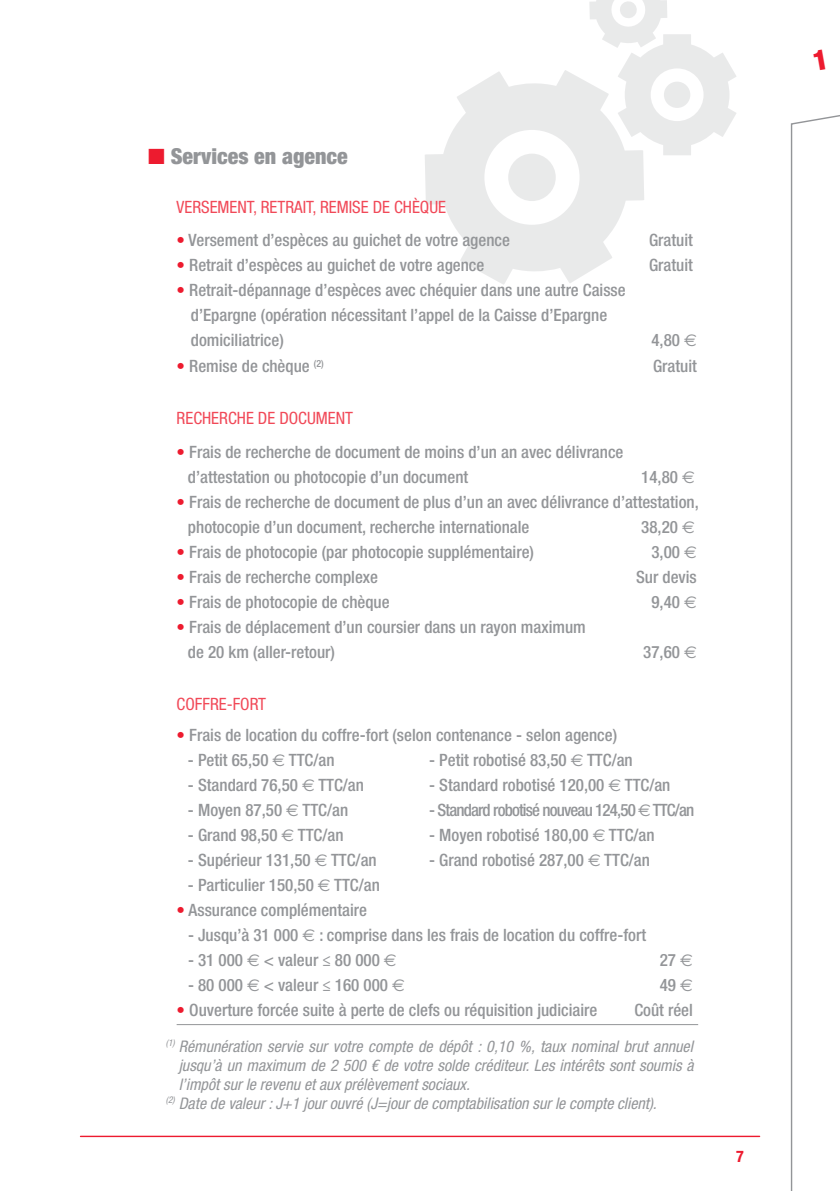
<style>
.page{position:relative;width:840px;height:1191px;background:#fff}
.page>*{position:absolute;margin:0;border:0;box-sizing:border-box;transform-origin:0 0}
.t1{font:900 condensed 22px "Helvetica Neue LT Std";color:#939598}
.t2{font:500 condensed 17px/25px "Helvetica Neue LT Std";color:#939598}
.t3{font:condensed 17px "Helvetica Neue LT Std";color:#f14958}
.t4{font:500 condensed 17px "Helvetica Neue LT Std";letter-spacing:-.05em;color:#939598}
.t5{font:italic condensed 16px "Helvetica Neue LT Std";color:#939598}
.t6{font:700 condensed 16px "Helvetica Neue LT Std";color:#ed1b2f}
.s1{color:#ed1b2f}
.s2{font-family:"Euro Sans";font-weight:400;font-stretch:normal}
</style>
<div class="page">
<svg style="left:425px;top:70px;width:219px;height:215px;fill:#e9eaea"></svg>
<div style="left:484px;top:130px;width:95px;height:95px;background:#fff;border-radius:50%"></div>
<div style="left:508px;top:154px;width:47px;height:47px;background:#e9eaea;border-radius:50%"></div>
<svg style="left:589px;top:0;width:147px;height:155px"></svg>
<hr style="left:80px;top:1135px;width:679px;height:2px;background:#ed1b2f">
<hr style="left:176px;top:1024px;width:521px;height:1px;background:#939598">
<svg style="left:790px;top:115px;width:49px;height:1076px"></svg>
<p class="t1" style="left:148px;top:143px;width:201px"><span class="s1">■</span> Services en agence</p>
<p class="t3" style="left:176px;top:197px;width:271px">VERSEMENT, RETRAIT, REMISE DE CHÈQUE</p>
<p class="t2" style="left:176px;top:228px;width:334px"><span class="s1">•</span> Versement d’espèces au guichet de votre agence</p>
<p class="t2" style="left:648px;top:228px;width:45px">Gratuit</p>
<p class="t2" style="left:176px;top:253px;width:309px"><span class="s1">•</span> Retrait d’espèces au guichet de votre agence</p>
<p class="t2" style="left:648px;top:253px;width:45px">Gratuit</p>
<p class="t2" style="left:191px;top:278px;width:436px;text-indent:-14px"><span class="s1">•</span> Retrait-dépannage d’espèces avec chéquier dans une autre Caisse d’Epargne (opération nécessitant l’appel de la Caisse d’Epargne domiciliatrice)</p>
<p class="t2" style="left:651px;top:328px;width:47px">4,80 <span class="s2">€</span></p>
<p class="t2" style="left:176px;top:354px;width:148px"><span class="s1">•</span> Remise de chèque <sup>(2)</sup></p>
<p class="t2" style="left:652px;top:354px;width:45px">Gratuit</p>
<p class="t3" style="left:176px;top:408px;width:113px">RECHERCHE DE DOCUM</p>
<p class="t3" style="left:328px;top:408px;width:23px">ENT</p>
<p class="t2" style="left:188px;top:439px;width:436px;text-indent:-11px"><span class="s1">•</span> Frais de recherche de document de moins d’un an avec délivrance d’attestation ou photocopie d’un document</p>
<p class="t2" style="left:641px;top:464px;width:55px">14,80 <span class="s2">€</span></p>
<p class="t2" style="left:188px;top:489px;width:512px;text-indent:-11px"><span class="s1">•</span> Frais de recherche de document de plus d’un an avec délivrance d’attestation, photocopie d’un document, recherche internationale</p>
<p class="t2" style="left:641px;top:514px;width:55px">38,20 <span class="s2">€</span></p>
<p class="t2" style="left:176px;top:539px;width:358px"><span class="s1">•</span> Frais de photocopie (par photocopie supplémentaire)</p>
<p class="t2" style="left:651px;top:539px;width:47px">3,00 <span class="s2">€</span></p>
<p class="t2" style="left:176px;top:564px;width:203px"><span class="s1">•</span> Frais de recherche complexe</p>
<p class="t2" style="left:635px;top:564px;width:62px">Sur devis</p>
<p class="t2" style="left:176px;top:589px;width:214px"><span class="s1">•</span> Frais de photocopie de chèque</p>
<p class="t2" style="left:651px;top:589px;width:47px">9,40 <span class="s2">€</span></p>
<p class="t2" style="left:188px;top:614px;width:399px;text-indent:-11px"><span class="s1">•</span> Frais de déplacement d’un coursier dans un rayon maximum de 20 km (aller-retour)</p>
<p class="t2" style="left:643px;top:639px;width:55px">37,60 <span class="s2">€</span></p>
<p class="t3" style="left:176px;top:694px;width:87px">COFFRE-FO RT</p>
<p class="t2" style="left:176px;top:722px;width:441px"><span class="s1">•</span> Frais de location du coffre-fort (selon contenance - selon agence)</p>
<p class="t2" style="left:188px;top:747px;width:148px">- Petit 65,50 <span class="s2">€</span> ttc/an</p>
<p class="t2" style="left:188px;top:772px;width:177px">- Standard 76,50 <span class="s2">€</span> ttc/an</p>
<p class="t2" style="left:188px;top:797px;width:162px">- Moyen 87,50 <span class="s2">€</span> ttc/an</p>
<p class="t2" style="left:188px;top:822px;width:157px">- Grand 98,50 <span class="s2">€</span> ttc/an</p>
<p class="t2" style="left:188px;top:847px;width:190px">- Supérieur 131,50 <span class="s2">€</span> ttc/an</p>
<p class="t2" style="left:188px;top:872px;width:193px">- Particulier 150,50 <span class="s2">€</span> ttc/an</p>
<p class="t2" style="left:429px;top:747px;width:205px">- Petit robotisé 83,50 <span class="s2">€</span> ttc/an</p>
<p class="t2" style="left:429px;top:772px;width:242px">- Standard robotisé 120,00 <span class="s2">€</span> ttc/an</p>
<p class="t4" style="left:429px;top:799px;width:266px">- Standard robotisé nouveau 124,50 <span class="s2">€</span>ttc/an</p>
<p class="t2" style="left:429px;top:822px;width:227px">- Moyen robotisé 180,00 <span class="s2">€</span> ttc/an</p>
<p class="t2" style="left:429px;top:847px;width:222px">- Grand robotisé 287,00 <span class="s2">€</span> ttc/an</p>
<p class="t2" style="left:176px;top:897px;width:192px"><span class="s1">•</span> Assurance complémentaire</p>
<p class="t2" style="left:188px;top:922px;width:459px">- Jusqu’à 31 000 <span class="s2">€</span> : comprise dans les frais de location du coffre-fort</p>
<p class="t2" style="left:188px;top:947px;width:210px">- 31 000 <span class="s2">€</span> &lt; valeur ≤ 80 000 <span class="s2">€</span></p>
<p class="t2" style="left:659px;top:947px;width:35px">27 <span class="s2">€</span></p>
<p class="t2" style="left:188px;top:972px;width:218px">- 80 000 <span class="s2">€</span> &lt; valeur ≤ 160 000 <span class="s2">€</span></p>
<p class="t2" style="left:659px;top:972px;width:35px">49 <span class="s2">€</span></p>
<p class="t2" style="left:176px;top:997px;width:422px"><span class="s1">•</span> Ouverture forcée suite à perte de clefs ou réquisition judiciaire</p>
<p class="t2" style="left:634px;top:997px;width:60px">Coût réel</p>
<p class="t5" style="left:166px;top:1036px;width:528px"><sup>(1)</sup> Rémunération servie sur votre compte de dépôt : 0,10 %, taux nominal brut annuel</p>
<p class="t5" style="left:178px;top:1055px;width:516px">jusqu’à un maximum de 2 500 € de votre solde créditeur. Les intérêts sont soumis à</p>
<p class="t5" style="left:178px;top:1074px;width:292px">l’impôt sur le revenu et aux prélèvement sociaux.</p>
<p class="t5" style="left:166px;top:1093px;width:492px"><sup>(2)</sup> Date de valeur : J+1 jour ouvré (J=jour de comptabilisation sur le compte client).</p>
<p class="t6" style="left:735px;top:1147px;width:9px">7</p>
</div>
